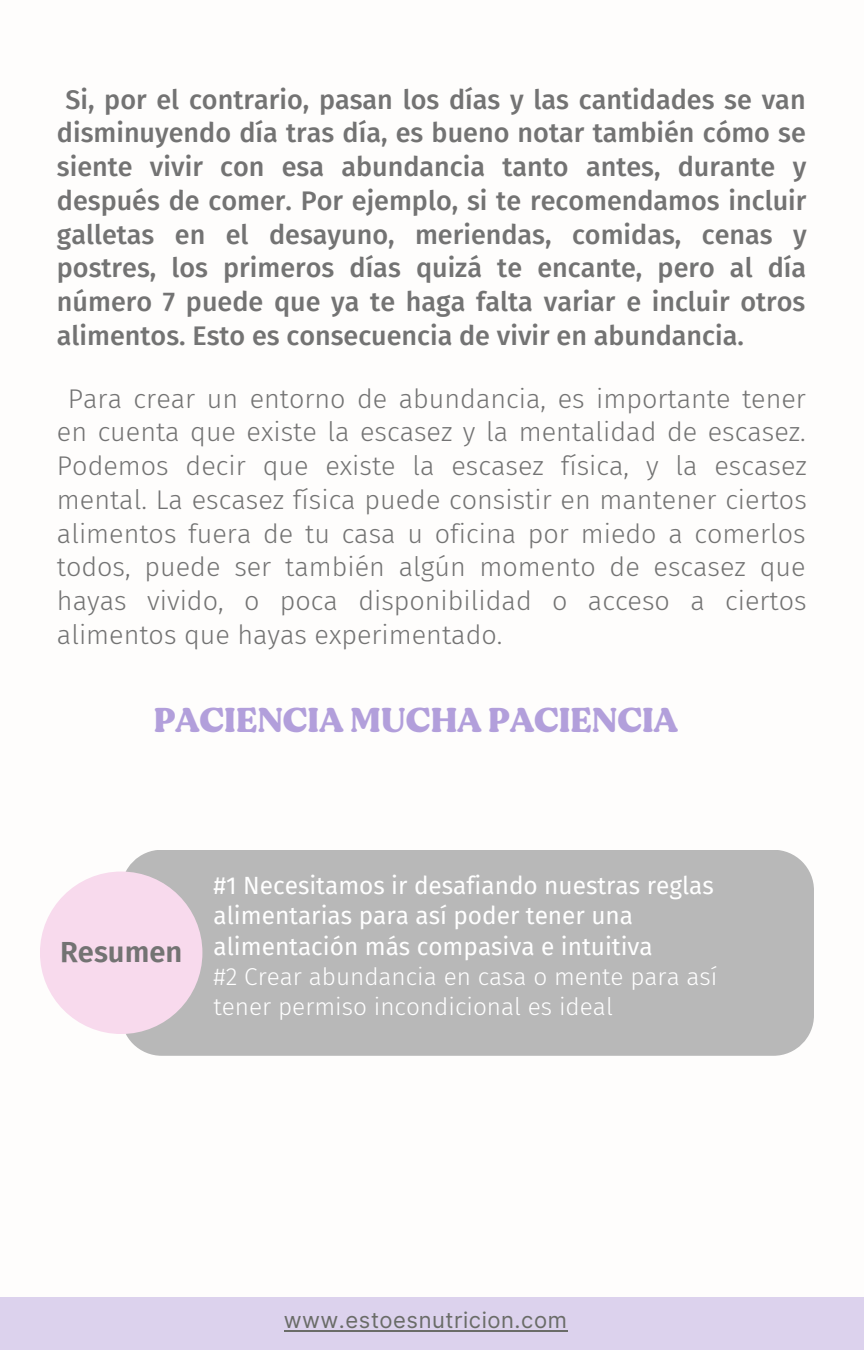
<style>
.page{position:relative;width:864px;height:1350px;background:#fff}
.page>*{position:absolute;margin:0;border:0;box-sizing:border-box;transform-origin:0 0}
.t1{font:34.43px "MADE Gentle";color:#b29fdb}
.t2{font:600 29.03px "Fira Sans";color:#737373}
.t3{font:500 27px/33.8px "Fira Sans";color:#737373;text-align:justify}
.t4{font:300 27px/33.8px "Fira Sans";color:#737373;text-align:justify}
.t5{font:24.3px/30.4px "Fira Sans";color:#fff}
.t6{font:300 24.3px/30.4px "Fira Sans";color:#fff}
.t7{font:22.05px "Inter";letter-spacing:.025em;color:#6a6c68}
</style>
<div class="page">
<div style="left:0;top:1297px;width:864px;height:53px;background:#dcd2ed"></div>
<hr style="left:284px;top:1330px;width:283px;height:2px;background:#6a6c68">
<div style="left:121px;top:850px;width:693px;height:206px;background:#b8b8b8"></div>
<div style="left:40px;top:872px;width:162px;height:162px;background:#f8daed;border-radius:50%"></div>
<p class="t3" style="left:57px;top:83px;width:751px;text-indent:8px">Si, por el contrario, pasan los días y las cantidades se van disminuyendo día tras día, es bueno notar también cómo se siente vivir con esa abundancia tanto antes, durante y después de comer. Por ejemplo, si te recomendamos incluir galletas en el desayuno, meriendas, comidas, cenas y postres, los primeros días quizá te encante, pero al día número 7 puede que ya te haga falta variar e incluir otros alimentos. Esto es consecuencia de vivir en abundancia.</p>
<p class="t4" style="left:57px;top:382px;width:751px;text-indent:11px">Para crear un entorno de abundancia, es importante tener en cuenta que existe la escasez y la mentalidad de escasez.<br>Podemos decir que existe la escasez física, y la escasez mental. La escasez física puede consistir en mantener ciertos alimentos fuera de tu casa u oficina por miedo a comerlos todos, puede ser también algún momento de escasez que hayas vivido, o poca disponibilidad o acceso a ciertos alimentos que hayas experimentado.</p>
<p class="t1" style="left:154px;top:699px;width:526px">PACIENCIA MUCHA PACIENCIA</p>
<p class="t2" style="left:60px;top:935px;width:124px">Resumen</p>
<p class="t5" style="left:214px;top:871px;width:502px">#1 Necesitamos ir desafiando nuestras reglas alimentarias para así poder tener una alimentación más compasiva e intuitiva</p>
<p class="t6" style="left:214px;top:962px;width:505px">#2 Crear abundancia en casa o mente para así tener permiso incondicional es ideal</p>
<p class="t7" style="left:284px;top:1307px;width:285px">www.estoesnutricion.com</p>
</div>
